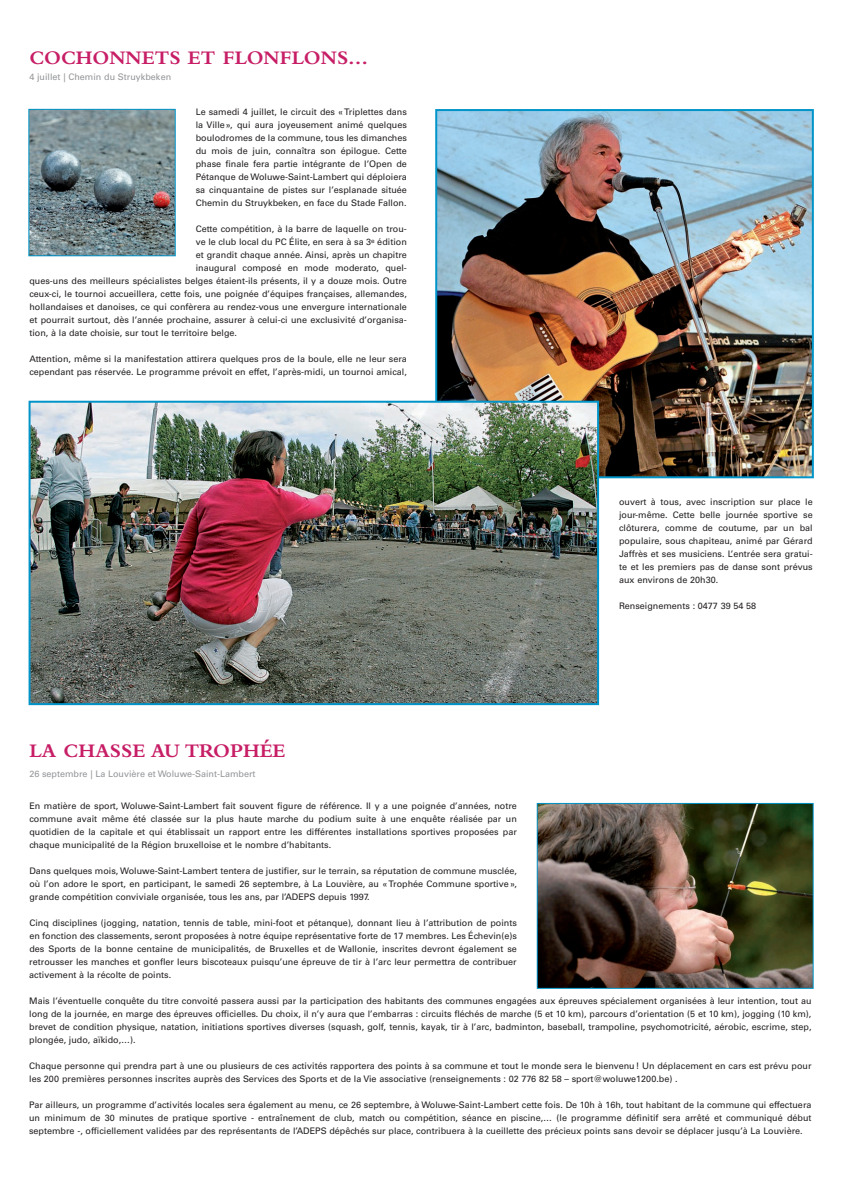
<style>
.page{position:relative;width:842px;height:1191px;background:#fff}
.page>*{position:absolute;margin:0;border:0;box-sizing:border-box;transform-origin:0 0}
.t1{font:700 20px "Bembo";color:#c71e66}
.t2{font:9px/13px "Univers";color:#231f20;text-align:justify}
.t3{font:9px "Univers";color:#939598}
</style>
<div class="page">
<img style="left:438px;top:112px;width:373px;height:363px">
<div style="left:435px;top:109px;width:379px;height:369px;border:2px solid #0094c8"></div>
<img style="left:539px;top:805px;width:273px;height:182px">
<div style="left:537px;top:803px;width:277px;height:186px;border:1px solid #0094c8"></div>
<img style="left:32px;top:404px;width:564px;height:298px">
<div style="left:29px;top:401px;width:570px;height:304px;border:2px solid #0094c8"></div>
<img style="left:30px;top:111px;width:144px;height:143px">
<div style="left:28px;top:109px;width:148px;height:147px;border:1px solid #0094c8"></div>
<h1 class="t1" style="left:29px;top:50px;width:340px">COCHONNETS ET FLONFLONS…</h1>
<p class="t3" style="left:29px;top:73px;width:143px">4 juillet | Chemin du Struykbeken</p>
<p class="t2" style="left:196px;top:106px;width:213px">Le samedi 4 juillet, le circuit des « Triplettes dans la Ville », qui aura joyeusement animé quelques boulodromes de la commune, tous les dimanches du mois de juin, connaîtra son épilogue. Cette phase finale fera partie intégrante de l’Open de Pétanque de Woluwe-Saint-Lambert qui déploiera sa cinquantaine de pistes sur l’esplanade située Chemin du Struykbeken, en face du Stade Fallon.</p>
<p class="t2" style="left:196px;top:223px;width:213px">Cette compétition, à la barre de laquelle on trou-</p>
<p class="t2" style="left:196px;top:236px;width:213px">ve le club local du PC Élite, en sera à sa 3<sup>e</sup> édition</p>
<p class="t2" style="left:196px;top:249px;width:213px">et grandit chaque année. Ainsi, après un chapitre</p>
<p class="t2" style="left:196px;top:262px;width:213px">inaugural composé en mode moderato, quel-</p>
<p class="t2" style="left:29px;top:275px;width:379px">ques-uns des meilleurs spécialistes belges étaient-ils présents, il y a douze mois. Outre</p>
<p class="t2" style="left:29px;top:288px;width:379px">ceux-ci, le tournoi accueillera, cette fois, une poignée d’équipes françaises, allemandes,</p>
<p class="t2" style="left:29px;top:301px;width:379px">hollandaises et danoises, ce qui confèrera au rendez-vous une envergure internationale</p>
<p class="t2" style="left:29px;top:314px;width:379px">et pourrait surtout, dès l’année prochaine, assurer à celui-ci une exclusivité d’organisa-</p>
<p class="t2" style="left:29px;top:327px;width:209px">tion, à la date choisie, sur tout le territoire belge.</p>
<p class="t2" style="left:29px;top:353px;width:379px">Attention, même si la manifestation attirera quelques pros de la boule, elle ne leur sera cependant pas réservée. Le programme prévoit en effet, l’après-midi, un tournoi amical,</p>
<h1 class="t1" style="left:29px;top:744px;width:258px">LA CHASSE AU TROPHÉE</h1>
<p class="t3" style="left:29px;top:771px;width:228px">26 septembre | La Louvière et Woluwe-Saint-Lambert</p>
<p class="t2" style="left:619px;top:496px;width:195px">ouvert à tous, avec inscription sur place le jour-même. Cette belle journée sportive se clôturera, comme de coutume, par un bal populaire, sous chapiteau, animé par Gérard Jaffrès et ses musiciens. L’entrée sera gratui&shy;te et les premiers pas de danse sont prévus aux environs de 20h30.</p>
<p class="t2" style="left:619px;top:600px;width:139px">Renseignements : 0477 39 54 58</p>
<p class="t2" style="left:29px;top:800px;width:489px">En matière de sport, Woluwe-Saint-Lambert fait souvent figure de référence. Il y a une poignée d’années, notre commune avait même été classée sur la plus haute marche du podium suite à une enquête réalisée par un quotidien de la capitale et qui établissait un rapport entre les différentes installations sportives proposées par chaque municipalité de la Région bruxelloise et le nombre d’habitants.</p>
<p class="t2" style="left:29px;top:865px;width:489px">Dans quelques mois, Woluwe-Saint-Lambert tentera de justifier, sur le terrain, sa réputation de commune musclée, où l’on adore le sport, en participant, le samedi 26 septembre, à La Louvière, au «Trophée Commune sportive», grande compétition conviviale organisée, tous les ans, par l’ADEPS depuis 1997.</p>
<p class="t2" style="left:29px;top:917px;width:489px">Cinq disciplines (jogging, natation, tennis de table, mini-foot et pétanque), donnant lieu à l’attribution de points en fonction des classements, seront proposées à notre équipe représentative forte de 17 membres. Les Échevin(e)s des Sports de la bonne centaine de municipalités, de Bruxelles et de Wallonie, inscrites devront également se retrousser les manches et gonfler leurs biscoteaux puisqu’une épreuve de tir à l’arc leur permettra de contribuer activement à la récolte de points.</p>
<p class="t2" style="left:29px;top:995px;width:784px">Mais l’éventuelle conquête du titre convoité passera aussi par la participation des habitants des communes engagées aux épreuves spécialement organisées à leur intention, tout au long de la journée, en marge des épreuves officielles. Du choix, il n’y aura que l’embarras : circuits fléchés de marche (5 et 10 km), parcours d’orientation (5 et 10 km), jogging (10 km), brevet de condition physique, natation, initiations sportives diverses (squash, golf, tennis, kayak, tir à l’arc, badminton, baseball, trampoline, psychomotricité, aérobic, escrime, step, plongée, judo, aïkido,…).</p>
<p class="t2" style="left:29px;top:1060px;width:784px">Chaque personne qui prendra part à une ou plusieurs de ces activités rapportera des points à sa commune et tout le monde sera le bienvenu! Un déplacement en cars est prévu pour les 200 premières personnes inscrites auprès des Services des Sports et de la Vie associative (renseignements : 02 776 82 58 – sport@woluwe1200.be) .</p>
<p class="t2" style="left:29px;top:1099px;width:784px">Par ailleurs, un programme d’activités locales sera également au menu, ce 26 septembre, à Woluwe-Saint-Lambert cette fois. De 10h à 16h, tout habitant de la commune qui effectuera un minimum de 30 minutes de pratique sportive - entraînement de club, match ou compétition, séance en piscine,… (le programme définitif sera arrêté et communiqué début septembre -, officiellement validées par des représentants de l’ADEPS dépêchés sur place, contribuera à la cueillette des précieux points sans devoir se déplacer jusqu’à La Louvière.</p>
</div>
